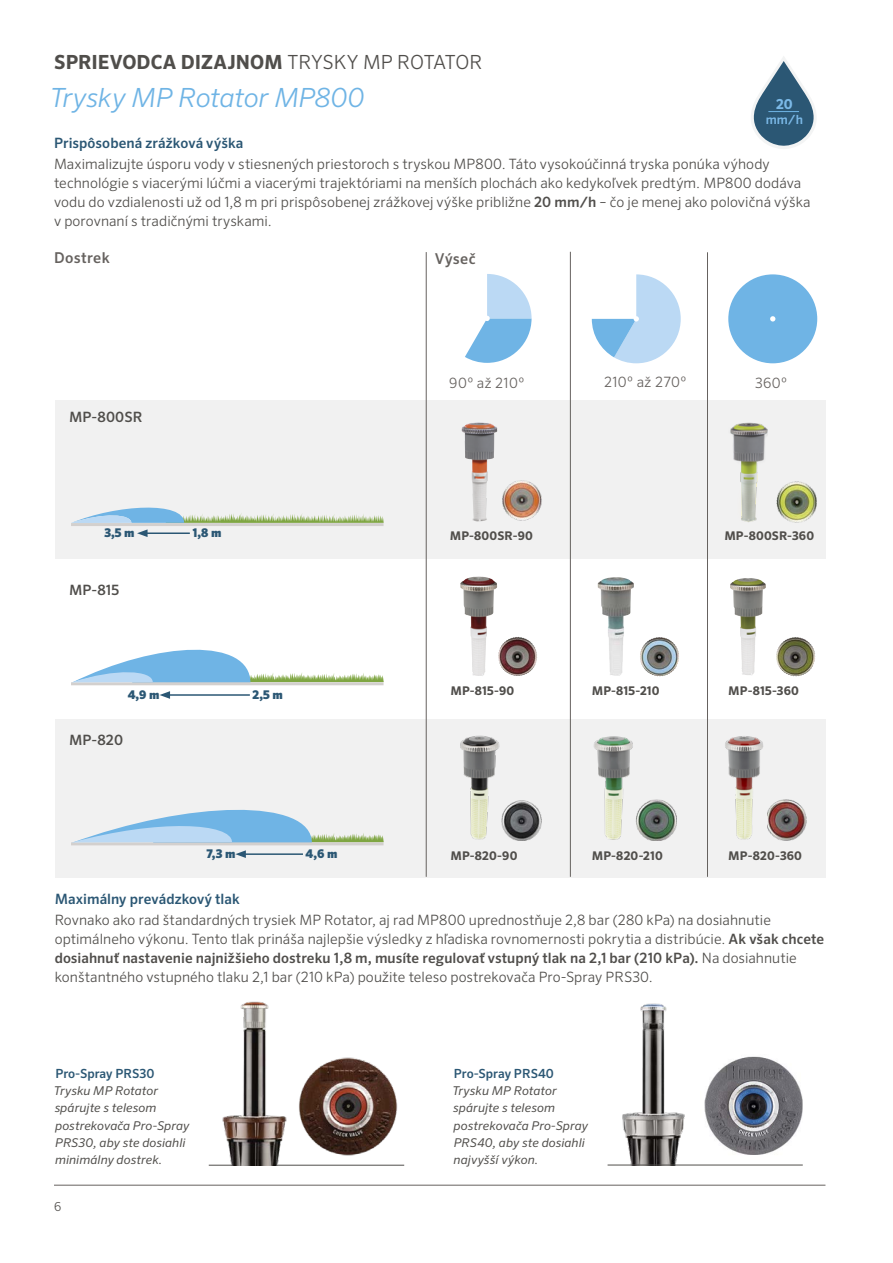
<style>
.page{position:relative;width:893px;height:1263px;background:#fff}
.page>*{position:absolute;margin:0;border:0;box-sizing:border-box;transform-origin:0 0}
.t1{font:italic 300 26.4px "Sero Pro";letter-spacing:-.015em;color:#6fb4e5}
.t2{font:700 19.5px "Sero Pro";letter-spacing:.005em;color:#504e4b}
.t3{font:500 15px "Sero Pro";letter-spacing:.025em;color:#66625f}
.t4{font:300 14.25px/19px "Sero Pro";letter-spacing:.005em;color:#504e4b}
.t5{font:500 14.25px "Sero Pro";letter-spacing:.005em;color:#2b5774}
.t6{font:300 14.25px "Sero Pro";letter-spacing:.025em;color:#66625f}
.t7{font:500 14.25px "Sero Pro";letter-spacing:.005em;color:#504e4b}
.t8{font:700 13.8px "Sero Pro";color:#7bb9e7}
.t9{font:500 12.6px "Sero Pro";color:#2b5774}
.t10{font:500 12.6px "Sero Pro";color:#7bb9e7}
.t11{font:300 12.3px "Sero Pro";color:#504e4b}
.t12{font:italic 12.15px/17.2px "Sero Pro";letter-spacing:.005em;color:#504e4b}
.t13{font:700 12px "Sero Pro";letter-spacing:.01em;color:#504e4b}
.t14{font:900 12px "Sero Pro";color:#2b5774}
.s1{font-weight:300}
.s2{font-weight:500}
.s3{font-size:15px}
</style>
<div class="page">
<hr style="left:54px;top:1185px;width:771px;height:1px;background:#66625f">
<div style="left:55px;top:400px;width:770px;height:159px;background:#f1f1f1"></div>
<div style="left:55px;top:719px;width:770px;height:159px;background:#f1f1f1"></div>
<img style="left:502px;top:480px;width:40px;height:41px">
<img style="left:461px;top:422px;width:36px;height:99px">
<img style="left:776px;top:481px;width:41px;height:42px">
<img style="left:730px;top:422px;width:37px;height:100px">
<svg style="left:465px;top:274px;width:67px;height:89px"></svg>
<svg style="left:592px;top:274px;width:89px;height:89px"></svg>
<svg style="left:728px;top:274px;width:89px;height:89px"></svg>
<hr style="left:168px;top:694px;width:82px;height:2px;background:#2b5774">
<svg style="left:160px;top:691px;width:10px;height:8px"></svg>
<hr style="left:244px;top:853px;width:59px;height:2px;background:#2b5774">
<svg style="left:235px;top:850px;width:11px;height:8px"></svg>
<hr style="left:71px;top:682px;width:313px;height:3px;background:#d3d0ce">
<hr style="left:71px;top:842px;width:313px;height:3px;background:#d3d0ce">
<hr style="left:570px;top:252px;width:1px;height:625px;background:#66625f">
<hr style="left:426px;top:252px;width:1px;height:625px;background:#66625f">
<hr style="left:707px;top:252px;width:1px;height:625px;background:#66625f">
<hr style="left:71px;top:523px;width:313px;height:3px;background:#d3d0ce">
<svg style="left:71px;top:507px;width:313px;height:16px"></svg>
<hr style="left:145px;top:532px;width:45px;height:2px;background:#2b5774">
<svg style="left:137px;top:529px;width:11px;height:8px"></svg>
<img style="left:704px;top:1056px;width:99px;height:99px">
<img style="left:615px;top:1003px;width:74px;height:162px">
<hr style="left:608px;top:1165px;width:195px;height:1px;background:#504e4b">
<hr style="left:209px;top:1165px;width:195px;height:1px;background:#504e4b">
<img style="left:213px;top:1001px;width:106px;height:164px">
<svg style="left:651px;top:637px;width:8px;height:2px"></svg>
<svg style="left:787px;top:637px;width:8px;height:2px"></svg>
<svg style="left:510px;top:637px;width:8px;height:2px"></svg>
<img style="left:598px;top:577px;width:29px;height:99px">
<img style="left:730px;top:578px;width:29px;height:97px">
<img style="left:460px;top:576px;width:26px;height:100px">
<svg style="left:71px;top:649px;width:313px;height:34px"></svg>
<svg style="left:71px;top:809px;width:313px;height:34px"></svg>
<svg style="left:751px;top:56px;width:65px;height:93px"></svg>
<hr style="left:768px;top:111px;width:31px;height:1px;background:#6fb4e5">
<img style="left:297px;top:1052px;width:101px;height:106px">
<img style="left:636px;top:799px;width:41px;height:42px">
<img style="left:501px;top:800px;width:41px;height:41px">
<img style="left:767px;top:799px;width:39px;height:42px">
<img style="left:594px;top:736px;width:39px;height:104px">
<img style="left:460px;top:735px;width:40px;height:105px">
<img style="left:725px;top:736px;width:38px;height:104px">
<h2 class="t2" style="left:54px;top:50px;width:430px">SPRIEVODCA DIZAJNOM <span class="s1">TRYSKY MP ROTATOR</span></h2>
<h1 class="t1" style="left:50px;top:82px;width:316px">Trysky MP Rotator MP800</h1>
<p class="t5" style="left:54px;top:134px;width:191px">Prispôsobená zrážková výška</p>
<p class="t4" style="left:54px;top:154px;width:758px">Maximalizujte úsporu vody v stiesnených priestoroch s tryskou MP800. Táto vysokoúčinná tryska ponúka výhody technológie s viacerými lúčmi a viacerými trajektóriami na menších plochách ako kedykoľvek predtým. MP800 dodáva vodu do vzdialenosti už od 1,8 m pri prispôsobenej zrážkovej výške približne <span class="s2">20 mm/h</span> – čo je menej ako polovičná výška v porovnaní s tradičnými tryskami.</p>
<p class="t3" style="left:54px;top:249px;width:57px">Dostrek</p>
<p class="t8" style="left:776px;top:95px;width:18px">20</p>
<p class="t10" style="left:766px;top:112px;width:39px">mm/h</p>
<p class="t3" style="left:435px;top:249px;width:42px">Výseč</p>
<p class="t7" style="left:69px;top:409px;width:75px">MP-800SR</p>
<p class="t14" style="left:104px;top:525px;width:32px">3,5 m</p>
<p class="t14" style="left:192px;top:525px;width:30px">1,8 m</p>
<p class="t7" style="left:69px;top:581px;width:52px">MP-815</p>
<p class="t14" style="left:128px;top:687px;width:33px">4,9 m</p>
<p class="t14" style="left:252px;top:687px;width:32px">2,5 m</p>
<p class="t7" style="left:69px;top:732px;width:55px">MP-820</p>
<p class="t14" style="left:207px;top:846px;width:30px">7,3 m</p>
<p class="t14" style="left:306px;top:846px;width:33px">4,6 m</p>
<p class="t6" style="left:449px;top:375px;width:76px">90<span class="s3">º</span> až 210<span class="s3">º</span></p>
<p class="t6" style="left:604px;top:374px;width:84px">210<span class="s3">º</span> až 270<span class="s3">º</span></p>
<p class="t6" style="left:755px;top:374px;width:33px">360<span class="s3">º</span></p>
<p class="t13" style="left:450px;top:529px;width:85px">MP-800SR-90</p>
<p class="t13" style="left:724px;top:529px;width:91px">MP-800SR-360</p>
<p class="t13" style="left:450px;top:684px;width:65px">MP-815-90</p>
<p class="t13" style="left:450px;top:848px;width:69px">MP-820-90</p>
<p class="t13" style="left:592px;top:684px;width:69px">MP-815-210</p>
<p class="t13" style="left:592px;top:848px;width:72px">MP-820-210</p>
<p class="t13" style="left:728px;top:684px;width:72px">MP-815-360</p>
<p class="t13" style="left:728px;top:848px;width:75px">MP-820-360</p>
<p class="t5" style="left:55px;top:890px;width:187px">Maximálny prevádzkový tlak</p>
<p class="t4" style="left:55px;top:910px;width:771px">Rovnako ako rad štandardných trysiek MP Rotator, aj rad MP800 uprednostňuje 2,8 bar (280 kPa) na dosiahnutie optimálneho výkonu. Tento tlak prináša najlepšie výsledky z hľadiska rovnomernosti pokrytia a distribúcie. <span class="s2">Ak však chcete dosiahnuť nastavenie najnižšieho dostreku 1,8 m, musíte regulovať vstupný tlak na 2,1 bar (210 kPa).</span> Na dosiahnutie konštantného vstupného tlaku 2,1 bar (210 kPa) použite teleso postrekovača Pro-Spray PRS30.</p>
<p class="t9" style="left:55px;top:1066px;width:101px">Pro-Spray PRS30</p>
<p class="t12" style="left:54px;top:1082px;width:137px">Trysku MP Rotator spárujte s telesom postrekovača Pro-Spray<br>PRS3 0, aby ste dosiahli minimálny dostrek.</p>
<p class="t11" style="left:54px;top:1199px;width:9px">6</p>
<p class="t9" style="left:454px;top:1066px;width:101px">Pro-Spray PRS40</p>
<p class="t12" style="left:452px;top:1082px;width:137px">Trysku MP Rotator spárujte s telesom postrekovača Pro-Spray<br>PRS40, aby ste dosiahli najvyšší výkon.</p>
</div>
